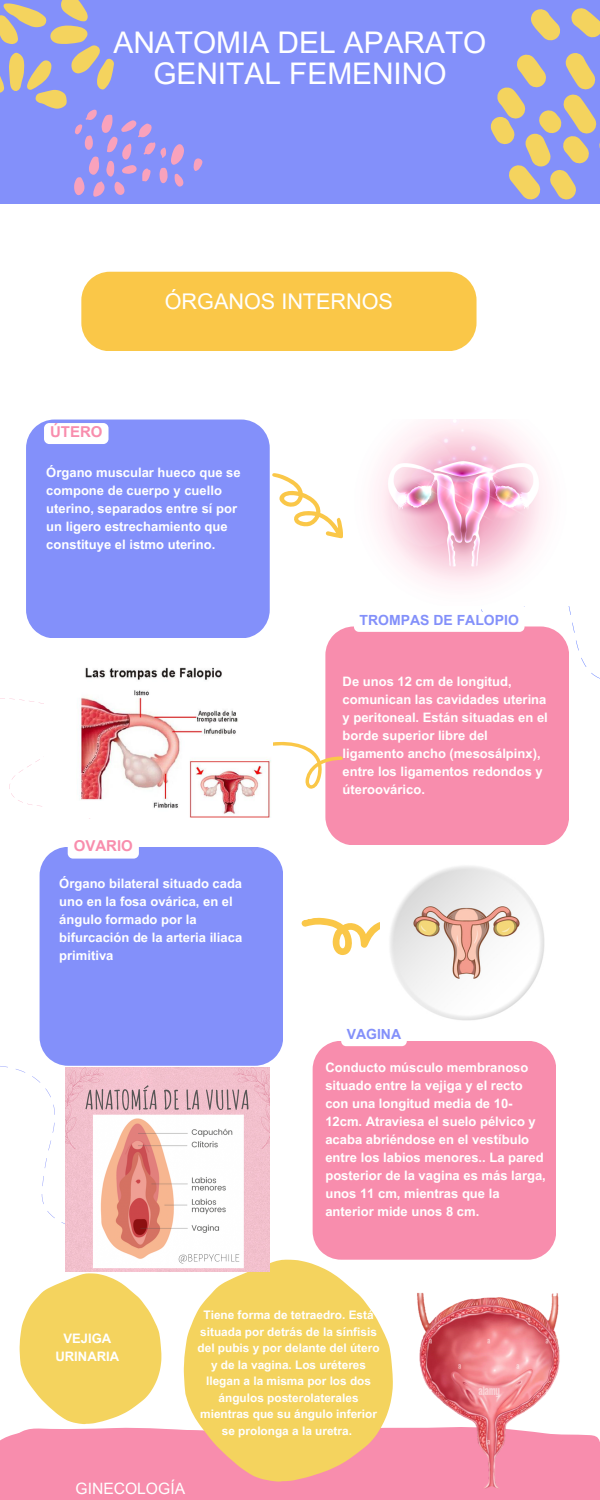
<style>
.page{position:relative;width:600px;height:1500px;background:#fff}
.page>*{position:absolute;margin:0;border:0;box-sizing:border-box;transform-origin:0 0}
.t1{font:29.8px/30.8px "Arial MT Pro";color:#fff;text-align:center}
.t2{font:21.6px "Arial MT Pro";color:#fff}
.t3{font:15.7px "Arial MT Pro";color:#fff}
.t4{font:700 15px "Arial MT Pro";color:#f88dad}
.t5{font:700 14px "Arial MT Pro";color:#8390fa}
.t6{font:700 13.1px/18px "Arial MT Pro";color:#fff;text-align:center}
.t7{font:700 13px/18px "Arial MT Pro";color:#fff}
.t8{font:700 11.8px/16.5px "Arial MT Pro";color:#fff;text-align:center}
</style>
<div class="page">
<div style="left:0;top:0;width:600px;height:204px;background:#8390fa"></div>
<div style="left:81px;top:272px;width:396px;height:79px;background:#fac748"></div>
<div style="left:26px;top:420px;width:244px;height:218px;background:#8390fa"></div>
<div style="left:0;top:1424px;width:600px;height:76px;background:#f88dad"></div>
<div style="left:325px;top:626px;width:244px;height:219px;background:#f88dad"></div>
<div style="left:313px;top:1041px;width:243px;height:219px;background:#f88dad"></div>
<div style="left:341px;top:1026px;width:66px;height:20px;background:#fff;border-radius:5px"></div>
<svg style="left:273px;top:723px;width:76px;height:94px"></svg>
<svg style="left:301px;top:917px;width:79px;height:38px"></svg>
<svg style="left:184px;top:1260px;width:209px;height:222px;background:#f5d078"></svg>
<svg style="left:20px;top:1273px;width:141px;height:151px"></svg>
<svg style="left:0;top:698px;width:44px;height:109px"></svg>
<div style="left:40px;top:847px;width:243px;height:219px;background:#8390fa"></div>
<div style="left:68px;top:838px;width:71px;height:21px;background:#fff;border-radius:5px"></div>
<svg style="left:0;top:1010px;width:142px;height:214px"></svg>
<svg style="left:272px;top:473px;width:71px;height:66px"></svg>
<svg style="left:490px;top:8px;width:110px;height:192px"></svg>
<svg style="left:194px;top:158px;width:8px;height:13px"></svg>
<svg style="left:0;top:0;width:184px;height:197px"></svg>
<img style="left:374px;top:420px;width:173px;height:168px">
<img style="left:79px;top:667px;width:192px;height:151px">
<img style="left:390px;top:866px;width:155px;height:155px">
<img style="left:65px;top:1067px;width:205px;height:205px">
<img style="left:397px;top:1292px;width:184px;height:208px">
<div style="left:354px;top:612px;width:171px;height:20px;background:#fff;border-radius:5px"></div>
<div style="left:44px;top:423px;width:65px;height:21px;background:#fff;border-radius:5px"></div>
<p class="t1" style="left:114px;top:31px;width:374px">ANATOMIA DEL APARATO<br>GENITAL FEMENINO</p>
<p class="t4" style="left:50px;top:426px;width:54px">ÚTERO</p>
<p class="t2" style="left:165px;top:293px;width:230px">ÓRGANOS INTERNOS</p>
<p class="t7" style="left:46px;top:465px;width:196px">Órgano muscular hueco que se compone de cuerpo y cuello uterino, separados entre sí por un ligero estrechamiento que constituye el istmo uterino.</p>
<p class="t4" style="left:74px;top:840px;width:61px">OVARIO</p>
<p class="t7" style="left:59px;top:876px;width:184px">Órgano bilateral situado cada uno en la fosa ovárica, en el ángulo formado por la bifurcación de la arteria iliaca primitiva</p>
<p class="t5" style="left:360px;top:614px;width:161px">TROMPAS DE FALOPIO</p>
<p class="t7" style="left:343px;top:674px;width:207px">De unos 12 cm de longitud, comunican las cavidades uterina y peritoneal. Están situadas en el borde superior libre del ligamento ancho (mesosálpinx), entre los ligamentos redondos y úteroovárico.</p>
<p class="t5" style="left:347px;top:1029px;width:56px">VAGINA</p>
<p class="t7" style="left:325px;top:1060px;width:222px">Conducto músculo membranoso situado entre la vejiga y el recto con una longitud media de 10-<br>12cm. Atraviesa el suelo pélvico y acaba abriéndose en el vestíbulo entre los labios menores.. La pared posterior de la vagina es más larga, unos 11 cm, mientras que la anterior mide unos 8 cm.</p>
<p class="t6" style="left:55px;top:1331px;width:65px">VEJIGA<br>URINARIA</p>
<p class="t8" style="left:198px;top:1309px;width:184px">Tiene forma de tetraedro. Está situada por detrás de la sínfisis del pubis y por delante del útero y de la vagina. Los uréteres llegan a la misma por los dos ángulos posterolaterales mientras que su ángulo inferior se prolonga a la uretra.</p>
<p class="t3" style="left:76px;top:1483px;width:111px">GINECOLOGÍA</p>
</div>
